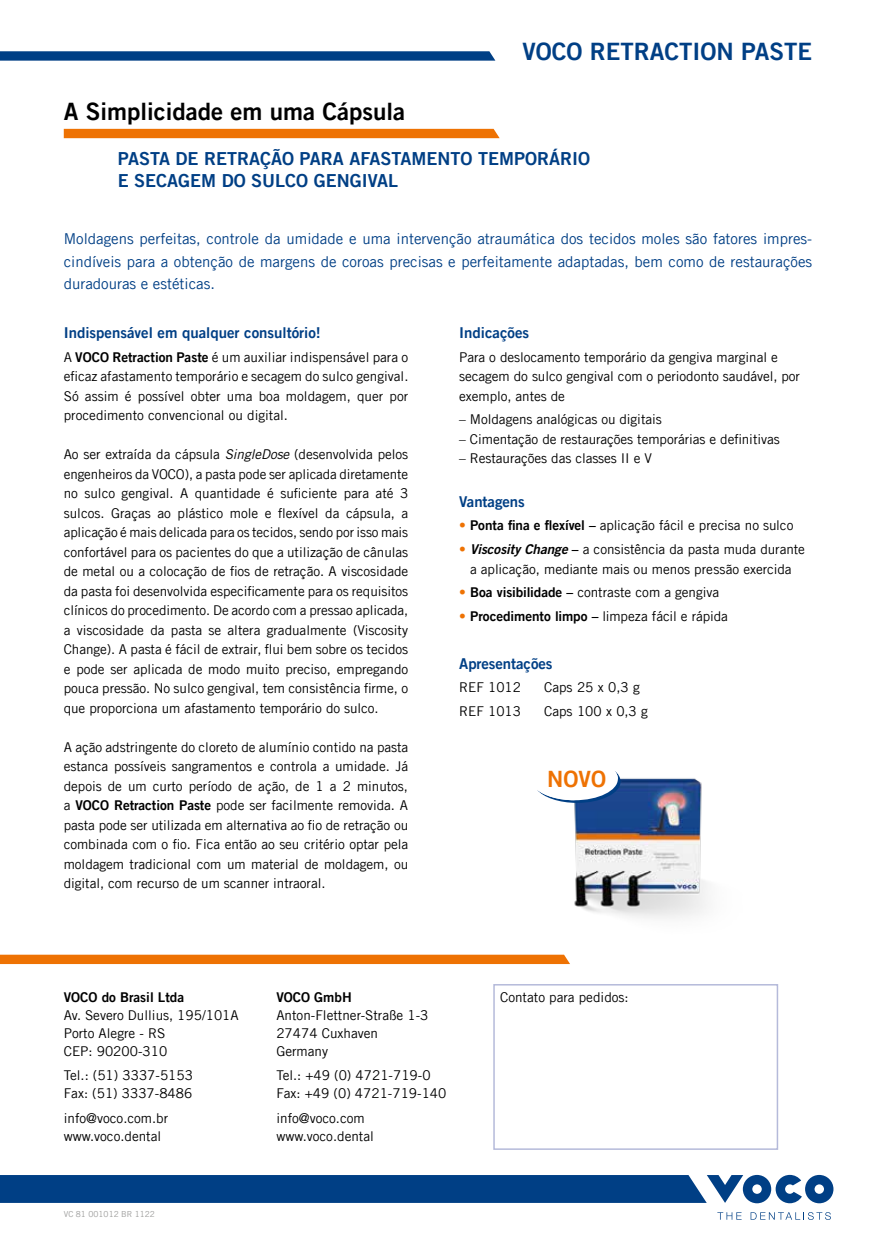
<style>
.page{position:relative;width:876px;height:1246px;background:#fff}
.page>*{position:absolute;margin:0;border:0;box-sizing:border-box;transform-origin:0 0}
.t1{font:24px "Trade Gothic LT Com Bd 2";color:#000}
.t2{font:24px "Trade Gothic LT Com Bd 2";color:#003f85}
.t3{font:22.5px "Trade Gothic LT Com Bd 2";color:#ee7203}
.t4{font:18px/22.5px "Trade Gothic LT Com Bd 2";color:#003f85}
.t5{font:15px/22.5px "Trade Gothic LT Com";color:#003f85;text-align:justify}
.t6{font:15px "Trade Gothic LT Com Bd 2";color:#003f85}
.t7{font:13.5px/19.5px "Trade Gothic LT Com";letter-spacing:-.005em;color:#000}
.t8{font:13.5px "Trade Gothic LT Com Bd 2";color:#000}
.t9{font:8.25px "Trade Gothic LT Com";color:#9d9d9c}
.s1{font-family:"Trade Gothic LT Com Bd 2"}
.s2{font-style:italic}
.s3{color:#ee7203}
.s4{font-family:"Trade Gothic LT Com Bd 2 Obl"}
</style>
<div class="page">
<img style="left:574px;top:778px;width:133px;height:141px">
<svg style="left:537px;top:771px;width:84px;height:32px"></svg>
<svg style="left:0;top:51px;width:495px;height:10px;background:#114c8d"></svg>
<div style="left:64px;top:129px;width:436px;height:9px;background:#ee7203"></div>
<div style="left:0;top:955px;width:570px;height:9px;background:#ee7203"></div>
<div style="left:493px;top:984px;width:285px;height:166px;border:2px solid #b5bada"></div>
<svg style="left:0;top:1175px;width:833px;height:28px;background:#144e8e"></svg>
<svg style="left:717px;top:1212px;width:25px;height:8px"></svg>
<svg style="left:751px;top:1212px;width:80px;height:8px"></svg>
<h1 class="t2" style="left:522px;top:37px;width:291px">VOCO RETRACTION PASTE</h1>
<h1 class="t1" style="left:64px;top:97px;width:343px">A Simplicidade em uma Cápsula</h1>
<h3 class="t4" style="left:118px;top:147px;width:474px">PASTA DE RETRAÇÃO PARA AFASTAMENTO TEMPORÁRIO<br>E SECAGEM DO SULCO GENGIVAL</h3>
<p class="t5" style="left:64px;top:227px;width:750px">Moldagens perfeitas, controle da umidade e uma intervenção atraumática dos tecidos moles são fatores impres&shy;cindíveis para a obtenção de margens de coroas precisas e perfeitamente adaptadas, bem como de restaurações duradouras e estéticas.</p>
<p class="t6" style="left:64px;top:323px;width:259px">Indispensável em qualquer consultório!</p>
<p class="t7" style="left:64px;top:347px;width:346px;text-align:justify">A <span class="s1">VOCO Retraction Paste</span> é um auxiliar indispensável para o eficaz afastamento temporário e secagem do sulco gengival.<br>Só assim é possível obter uma boa moldagem, quer por procedimento convencional ou digital.</p>
<p class="t7" style="left:64px;top:444px;width:346px;text-align:justify">Ao ser extraída da cápsula <span class="s2">SingleDose</span> (desenvolvida pelos engenheiros da VOCO), a pasta pode ser aplicada diretamente no sulco gengival. A quantidade é suficiente para até 3 sulcos. Graças ao plástico mole e flexível da cápsula, a aplicação é mais delicada para os tecidos, sendo por isso mais confortável para os pacientes do que a utilização de cânulas de metal ou a colocação de fios de retração. A viscosidade da pasta foi desenvolvida especificamente para os requisitos clínicos do procedimento. De acordo com a pressao aplicada, a viscosidade da pasta se altera gradualmente (Viscosity Change). A pasta é fácil de extrair, flui bem sobre os tecidos e pode ser aplicada de modo muito preciso, empregando pouca pressão. No sulco gengival, tem consistência firme, o que proporciona um afastamento temporário do sulco.</p>
<p class="t7" style="left:64px;top:737px;width:346px;text-align:justify">A ação adstringente do cloreto de alumínio contido na pasta estanca possíveis sangramentos e controla a umidade. Já depois de um curto período de ação, de 1 a 2 minutos, a <span class="s1">VOCO Retraction Paste</span> pode ser facilmente removida. A pasta pode ser utilizada em alternativa ao fio de retração ou combinada com o fio. Fica então ao seu critério optar pela moldagem tradicional com um material de moldagem, ou digital, com recurso de um scanner intraoral.</p>
<p class="t6" style="left:459px;top:323px;width:72px">Indicações</p>
<p class="t7" style="left:459px;top:347px;width:342px">Para o deslocamento temporário da gengiva marginal e secagem do sulco gengival com o periodonto saudável, por exemplo, antes de</p>
<p class="t7" style="left:459px;top:410px;width:204px">– Moldagens analógicas ou digitais</p>
<p class="t7" style="left:459px;top:429px;width:322px">– Cimentação de restaurações temporárias e definitivas</p>
<p class="t7" style="left:459px;top:449px;width:194px">– Restaurações das classes II e V</p>
<p class="t6" style="left:459px;top:492px;width:67px">Vantagens</p>
<p class="t7" style="left:459px;top:516px;width:336px"><span class="s3">•</span> <span class="s1">Ponta fina e flexível –</span> aplicação fácil e precisa no sulco</p>
<p class="t7" style="left:459px;top:539px;width:347px;text-align:center"><span class="s3">•</span> <span class="s4">Viscosity Change</span> <span class="s1">–</span> a consistência da pasta muda durante a aplicação, mediante mais ou menos pressão exercida</p>
<p class="t7" style="left:459px;top:583px;width:261px"><span class="s3">•</span> <span class="s1">Boa visibilidade –</span> contraste com a gengiva</p>
<p class="t7" style="left:459px;top:606px;width:270px"><span class="s3">•</span> <span class="s1">Procedimento limpo –</span> limpeza fácil e rápida</p>
<p class="t6" style="left:459px;top:654px;width:95px">Apresentações</p>
<p class="t7" style="left:459px;top:678px;width:63px">REF 1012</p>
<p class="t7" style="left:544px;top:678px;width:97px">Caps 25 x 0,3 g</p>
<p class="t7" style="left:459px;top:701px;width:63px">REF 1013</p>
<p class="t7" style="left:544px;top:701px;width:105px">Caps 100 x 0,3 g</p>
<h2 class="t3" style="left:547px;top:765px;width:60px">NOVO</h2>
<p class="t8" style="left:64px;top:989px;width:122px">VOCO do Brasil Ltda</p>
<p class="t7" style="left:64px;top:1006px;width:176px;line-height:18px">Av. Severo Dullius, 195/101A<br>Porto Alegre - RS<br>CEP: 90200-310</p>
<p class="t7" style="left:64px;top:1066px;width:131px;line-height:18px">Tel.: (51) 3337-5153<br>Fax: (51) 3337-8486</p>
<p class="t7" style="left:64px;top:1109px;width:106px;line-height:18px">info@voco.com.br www.voco.dental</p>
<p class="t9" style="left:64px;top:1209px;width:93px">VC 81 001012 BR 1122</p>
<p class="t8" style="left:276px;top:989px;width:77px">VOCO GmbH</p>
<p class="t7" style="left:276px;top:1006px;width:154px;line-height:18px">Anton-Flettner-Straße 1-3<br>27474 Cuxhaven<br>Germany</p>
<p class="t7" style="left:276px;top:1066px;width:172px;line-height:18px">Tel.: +49 (0) 4721-719-0<br>Fax: +49 (0) 4721-719-140</p>
<p class="t7" style="left:276px;top:1109px;width:99px;line-height:18px">info@voco.com www.voco.dental</p>
<p class="t7" style="left:500px;top:987px;width:130px">Contato para pedidos:</p>
</div>
